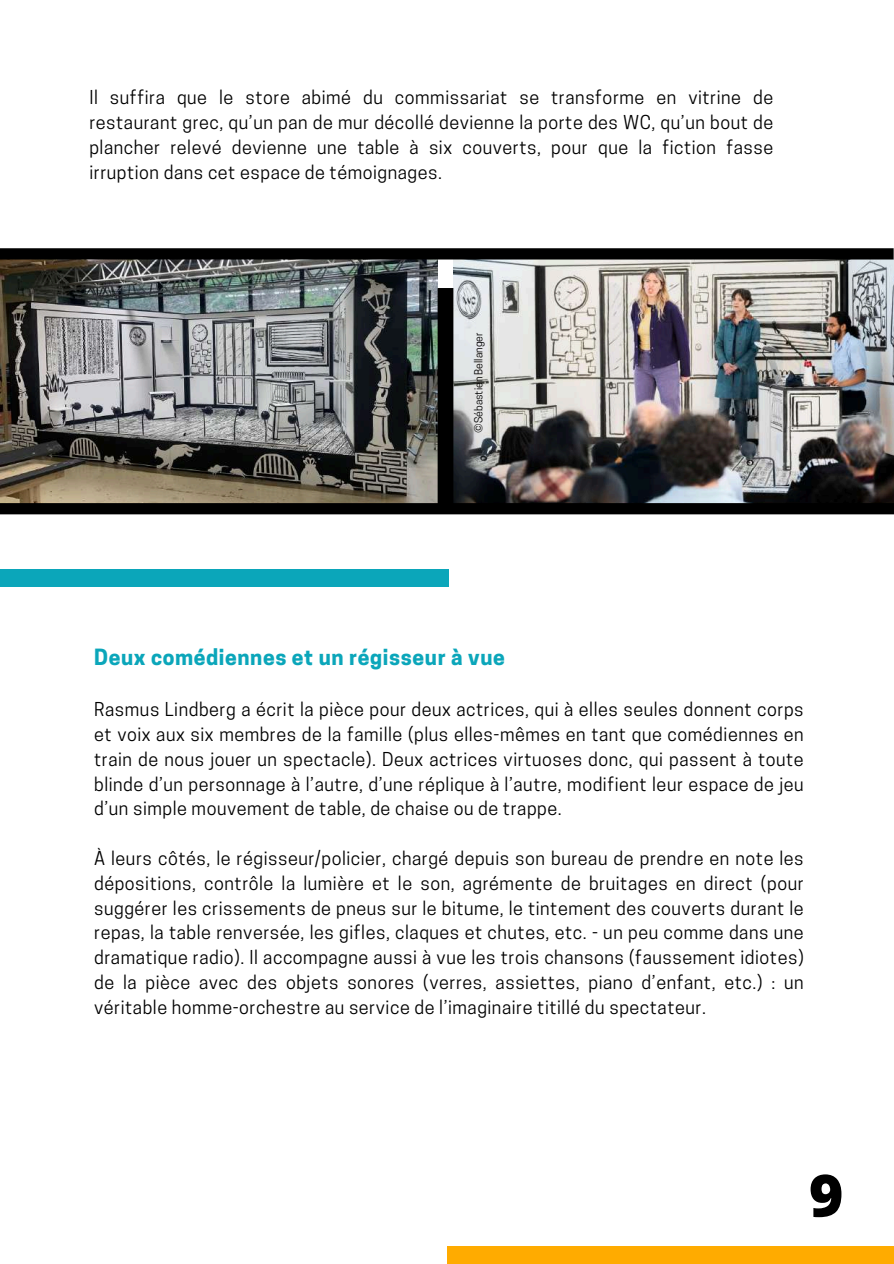
<style>
.page{position:relative;width:894px;height:1264px;background:#fff}
.page>*{position:absolute;margin:0;border:0;box-sizing:border-box;transform-origin:0 0}
.t1{font:800 58.5px "Open Sans";color:#000}
.t2{font:700 21px "Cooper Hewitt";letter-spacing:.03em;color:#0ba6ba}
.t3{font:18px/24.8px "Cooper Hewitt";letter-spacing:.03em;color:#000;text-align:justify}
.t4{font:10.5px "Cooper Hewitt";color:#000}
</style>
<div class="page">
<img style="left:1px;top:259px;width:436px;height:244px">
<img style="left:453px;top:259px;width:440px;height:244px">
<div style="left:0;top:248px;width:893px;height:11px;background:#000"></div>
<div style="left:437px;top:288px;width:16px;height:220px;background:#000"></div>
<div style="left:0;top:503px;width:893px;height:11px;background:#000"></div>
<div style="left:0;top:570px;width:449px;height:16px;background:#0ba6ba"></div>
<div style="left:446px;top:1246px;width:447px;height:17px;background:#ffab00"></div>
<p class="t3" style="left:89px;top:87px;width:685px">Il suffira que le store abimé du commissariat se transforme en vitrine de restaurant grec, qu’un pan de mur décollé devienne la porte des WC, qu’un bout de plancher relevé devienne une table à six couverts, pour que la fiction fasse irruption dans cet espace de témoignages.</p>
<p class="t4" style="left:474px;top:433px;width:102px;rotate:-90deg">©Sébastien Bellanger</p>
<p class="t2" style="left:94px;top:649px;width:412px">Deux comédiennes et un régisseur à vue</p>
<p class="t3" style="left:94px;top:699px;width:710px">Rasmus Lindberg a écrit la pièce pour deux actrices, qui à elles seules donnent corps et voix aux six membres de la famille (plus elles-mêmes en tant que comédiennes en train de nous jouer un spectacle). Deux actrices virtuoses donc, qui passent à toute blinde d’un personnage à l’autre, d’une réplique à l’autre, modifient leur espace de jeu d’un simple mouvement de table, de chaise ou de trappe.</p>
<p class="t3" style="left:94px;top:848px;width:710px">À leurs côtés, le régisseur/policier, chargé depuis son bureau de prendre en note les dépositions, contrôle la lumière et le son, agrémente de bruitages en direct (pour suggérer les crissements de pneus sur le bitume, le tintement des couverts durant le repas, la table renversée, les gifles, claques et chutes, etc. - un peu comme dans une dramatique radio). Il accompagne aussi à vue les trois chansons (faussement idiotes) de la pièce avec des objets sonores (verres, assiettes, piano d’enfant, etc.) : un véritable homme-orchestre au service de l’imaginaire titillé du spectateur.</p>
<h1 class="t1" style="left:808px;top:1154px;width:36px">9</h1>
</div>
